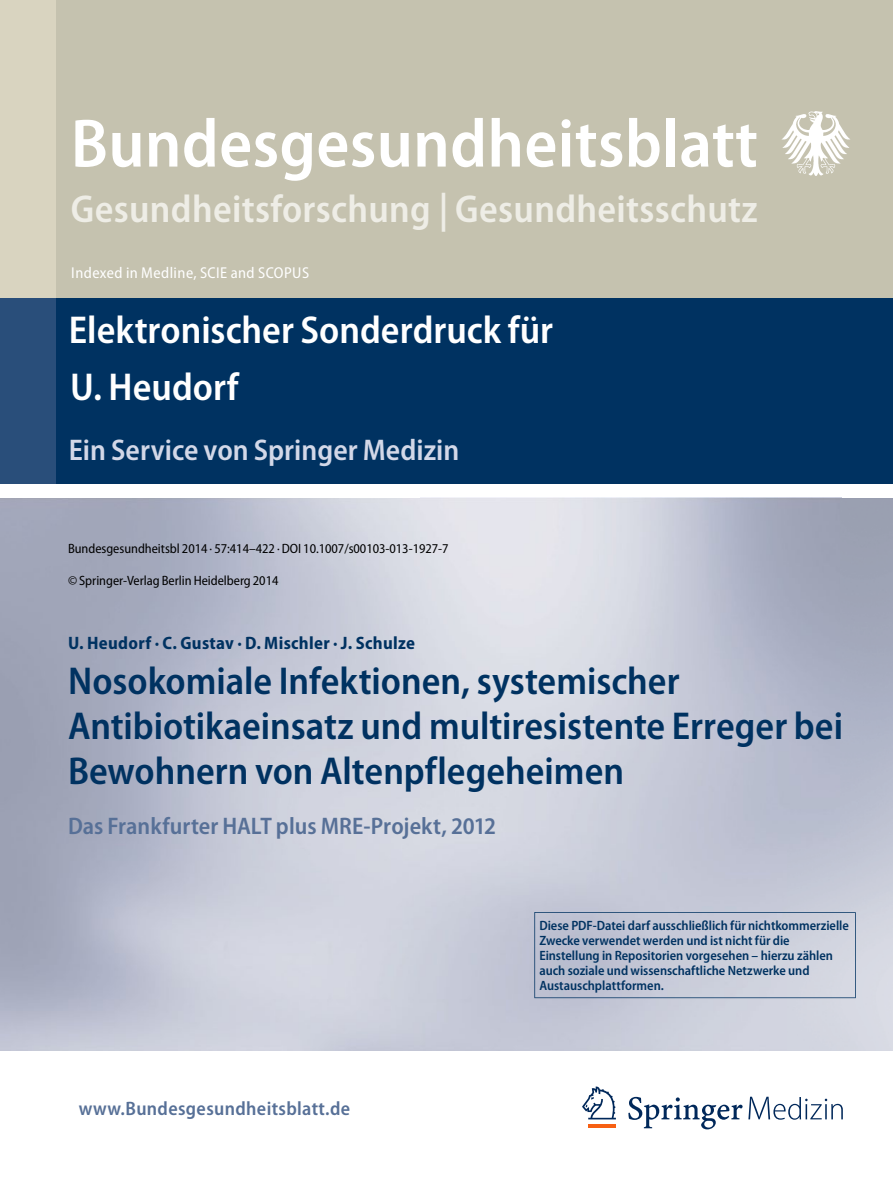
<style>
.page{position:relative;width:893px;height:1178px;background:#fff}
.page>*{position:absolute;margin:0;border:0;box-sizing:border-box;transform-origin:0 0}
.t1{font:600 semi-condensed 69px "Myriad Pro";letter-spacing:.005em;color:#fff}
.t2{font:600 semi-condensed 39px/45px "Myriad Pro";color:#003261}
.t3{font:600 semi-condensed 39px "Myriad Pro";letter-spacing:.01em;color:#eeede6}
.t4{font:600 semi-condensed 39px "Myriad Pro";color:#fff}
.t5{font:600 semi-condensed 30px "Myriad Pro";color:#d3d8e8}
.t6{font:600 semi-condensed 24px "Myriad Pro";letter-spacing:.005em;color:#577097}
.t7{font:600 semi-condensed 19.5px "Myriad Pro";letter-spacing:.02em;color:#577097}
.t8{font:700 semi-condensed 18px "Myriad Pro";letter-spacing:.015em;color:#003261}
.t9{font:semi-condensed 15.75px "Myriad Pro";letter-spacing:.03em;color:#fff}
.t10{font:600 semi-condensed 13.5px/15px "Myriad Pro";letter-spacing:-.005em;color:#003261}
.t11{font:semi-condensed 13.5px "Myriad Pro";color:#000}
</style>
<div class="page">
<div style="left:55px;top:298px;width:838px;height:185px;background:#003261"></div>
<div style="left:0;top:298px;width:55px;height:185px;background:#294e7a"></div>
<div style="left:55px;top:0;width:838px;height:298px;background:#c5c2af"></div>
<div style="left:0;top:0;width:55px;height:298px;background:#d9d4c0"></div>
<hr style="left:588px;top:1125px;width:28px;height:3px;background:#f76013">
<svg style="left:582px;top:1086px;width:34px;height:33px"></svg>
<svg style="left:628px;top:1097px;width:215px;height:32px"></svg>
<img style="left:781px;top:112px;width:69px;height:64px">
<svg style="left:534px;top:912px;width:322px;height:86px"></svg>
<h1 class="t1" style="left:71px;top:105px;width:689px">Bundesgesundheitsblatt</h1>
<h2 class="t3" style="left:71px;top:187px;width:688px">Gesundheitsforschung | Gesundheitsschutz</h2>
<p class="t9" style="left:71px;top:264px;width:239px">Indexed in Medline, SCIE and SCOPUS</p>
<h2 class="t4" style="left:69px;top:308px;width:486px">Elektronischer Sonderdruck für</h2>
<h2 class="t4" style="left:70px;top:365px;width:170px">U. Heudorf</h2>
<h3 class="t5" style="left:69px;top:433px;width:392px">Ein Service von Springer Medizin</h3>
<p class="t11" style="left:68px;top:541px;width:382px">Bundesgesundheitsbl 2014 · 57:414–422 · DOI 10.1007/s00103-013-1927-7</p>
<p class="t11" style="left:68px;top:573px;width:212px">© Springer-Verlag Berlin Heidelberg 2014</p>
<h3 class="t8" style="left:68px;top:632px;width:348px">U. Heudorf · C. Gustav · D. Mischler · J. Schulze</h3>
<h2 class="t2" style="left:68px;top:659px;width:777px">Nosokomiale Infektionen, systemischer<br>Antibiotikaeinsatz und multiresistente Erreger bei<br>Bewohnern von Altenpflegeheimen</h2>
<h3 class="t6" style="left:68px;top:813px;width:430px">Das Frankfurter HALT plus MRE-Projekt, 2012</h3>
<h3 class="t7" style="left:79px;top:1098px;width:273px">www.Bundesgesundheitsblatt.de</h3>
<p class="t10" style="left:539px;top:918px;width:311px">Diese PDF-Datei darf ausschließlich für nicht kommerzielle Zwecke verwendet werden und ist nicht für die Einstellung in Repositorien vorgesehen – hierzu zählen auch soziale und wissen schaftliche Netzwerke und Austauschplattformen.</p>
</div>
